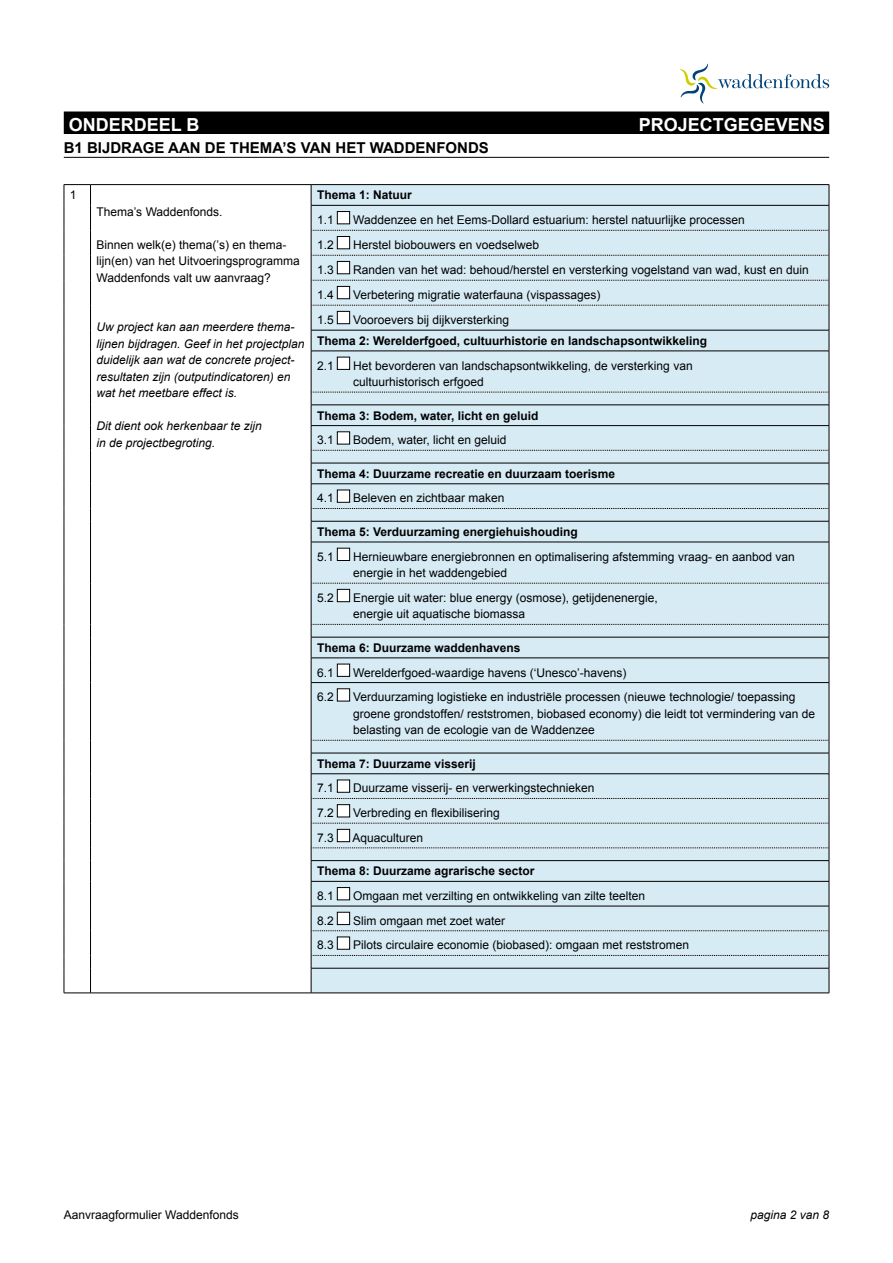
<style>
.page{position:relative;width:893px;height:1263px;background:#fff}
.page>*{position:absolute;margin:0;border:0;box-sizing:border-box;transform-origin:0 0}
.t1{font:700 18px "Arial";color:#fff}
.t2{font:700 15px "Arial";color:#000}
.t3{font:12px/16.5px "Arial";color:#000}
.t4{font:700 12px "Arial";color:#000}
.t5{font:italic 12px/16.5px "Arial";color:#000}
</style>
<div class="page">
<svg style="left:680px;top:64px;width:149px;height:39px"></svg>
<div style="left:64px;top:111px;width:765px;height:23px;background:#000"></div>
<hr style="left:64px;top:157px;width:765px;height:1px;background:#000">
<div style="left:312px;top:352px;width:517px;height:388px;background:#d7ebf5"></div>
<hr style="left:64px;top:351px;width:1px;height:41px;background:#000">
<svg style="left:64px;top:392px;width:1px;height:150px"></svg>
<hr style="left:64px;top:542px;width:1px;height:41px;background:#000">
<hr style="left:64px;top:583px;width:1px;height:41px;background:#000">
<svg style="left:64px;top:624px;width:1px;height:58px"></svg>
<hr style="left:64px;top:682px;width:1px;height:58px;background:#000">
<hr style="left:91px;top:993px;width:220px;height:1px;background:#000">
<hr style="left:311px;top:351px;width:1px;height:41px;background:#000">
<hr style="left:829px;top:351px;width:1px;height:41px;background:#000">
<hr style="left:311px;top:542px;width:1px;height:41px;background:#000">
<hr style="left:829px;top:542px;width:1px;height:41px;background:#000">
<hr style="left:311px;top:583px;width:1px;height:41px;background:#000">
<hr style="left:829px;top:583px;width:1px;height:41px;background:#000">
<hr style="left:311px;top:683px;width:1px;height:57px;background:#000">
<hr style="left:829px;top:683px;width:1px;height:57px;background:#000">
<hr style="left:311px;top:993px;width:518px;height:1px;background:#000">
<svg style="left:311px;top:185px;width:519px;height:166px;background:#d1e4ed"></svg>
<svg style="left:311px;top:583px;width:518px;height:1px"></svg>
<svg style="left:311px;top:624px;width:519px;height:58px;background:#cddfe9"></svg>
<hr style="left:311px;top:682px;width:518px;height:1px;background:#000">
<hr style="left:311px;top:542px;width:518px;height:1px;background:#000">
<hr style="left:311px;top:351px;width:518px;height:1px;background:#000">
<hr style="left:311px;top:205px;width:518px;height:1px;background:#000">
<hr style="left:91px;top:184px;width:220px;height:1px;background:#000">
<hr style="left:311px;top:184px;width:518px;height:1px;background:#000">
<svg style="left:64px;top:184px;width:27px;height:167px"></svg>
<hr style="left:90px;top:351px;width:1px;height:41px;background:#000">
<svg style="left:90px;top:392px;width:1px;height:150px"></svg>
<hr style="left:90px;top:542px;width:1px;height:41px;background:#000">
<hr style="left:90px;top:583px;width:1px;height:41px;background:#000">
<svg style="left:90px;top:624px;width:1px;height:58px"></svg>
<hr style="left:90px;top:682px;width:1px;height:58px;background:#000">
<svg style="left:64px;top:740px;width:27px;height:254px"></svg>
<svg style="left:311px;top:740px;width:519px;height:253px;background:#cee0ea"></svg>
<svg style="left:311px;top:392px;width:519px;height:150px;background:#ccdfe8"></svg>
<div style="left:337px;top:212px;width:13px;height:12px;background:#fff"></div>
<div style="left:337px;top:211px;width:13px;height:13px;border:1px solid #000"></div>
<div style="left:337px;top:236px;width:13px;height:13px;background:#fff"></div>
<div style="left:337px;top:236px;width:13px;height:13px;border:1px solid #000"></div>
<div style="left:337px;top:261px;width:13px;height:13px;background:#fff"></div>
<div style="left:337px;top:261px;width:13px;height:13px;border:1px solid #000"></div>
<div style="left:337px;top:286px;width:13px;height:13px;background:#fff"></div>
<div style="left:337px;top:286px;width:13px;height:13px;border:1px solid #000"></div>
<div style="left:337px;top:311px;width:13px;height:13px;background:#fff"></div>
<div style="left:337px;top:311px;width:13px;height:13px;border:1px solid #000"></div>
<div style="left:337px;top:357px;width:13px;height:12px;background:#fff"></div>
<div style="left:337px;top:357px;width:13px;height:13px;border:1px solid #000"></div>
<div style="left:337px;top:432px;width:13px;height:12px;background:#fff"></div>
<div style="left:337px;top:432px;width:13px;height:12px;border:1px solid #000"></div>
<div style="left:337px;top:490px;width:13px;height:12px;background:#fff"></div>
<div style="left:337px;top:490px;width:13px;height:12px;border:1px solid #000"></div>
<div style="left:337px;top:548px;width:13px;height:12px;background:#fff"></div>
<div style="left:337px;top:548px;width:13px;height:13px;border:1px solid #000"></div>
<div style="left:337px;top:589px;width:13px;height:13px;background:#fff"></div>
<div style="left:337px;top:589px;width:13px;height:13px;border:1px solid #000"></div>
<div style="left:337px;top:664px;width:13px;height:12px;background:#fff"></div>
<div style="left:337px;top:664px;width:13px;height:12px;border:1px solid #000"></div>
<div style="left:337px;top:689px;width:13px;height:12px;background:#fff"></div>
<div style="left:337px;top:688px;width:13px;height:13px;border:1px solid #000"></div>
<div style="left:337px;top:780px;width:13px;height:12px;background:#fff"></div>
<div style="left:337px;top:780px;width:13px;height:12px;border:1px solid #000"></div>
<div style="left:337px;top:805px;width:13px;height:12px;background:#fff"></div>
<div style="left:337px;top:804px;width:13px;height:13px;border:1px solid #000"></div>
<div style="left:337px;top:829px;width:13px;height:13px;background:#fff"></div>
<div style="left:337px;top:829px;width:13px;height:13px;border:1px solid #000"></div>
<div style="left:337px;top:887px;width:13px;height:13px;background:#fff"></div>
<div style="left:337px;top:887px;width:13px;height:13px;border:1px solid #000"></div>
<div style="left:337px;top:912px;width:13px;height:12px;background:#fff"></div>
<div style="left:337px;top:912px;width:13px;height:13px;border:1px solid #000"></div>
<div style="left:337px;top:937px;width:13px;height:12px;background:#fff"></div>
<div style="left:337px;top:937px;width:13px;height:12px;border:1px solid #000"></div>
<h1 class="t1" style="left:69px;top:112px;width:132px">ONDERDEEL B</h1>
<h1 class="t1" style="left:639px;top:112px;width:188px">PROJECTGEGEVENS</h1>
<p class="t2" style="left:64px;top:138px;width:427px">B1 BIJDRAGE AAN DE THEMA’S VAN HET WADDENFONDS</p>
<p class="t3" style="left:70px;top:187px;width:8px">1</p>
<p class="t3" style="left:97px;top:203px;width:128px">Thema’s Waddenfonds.</p>
<p class="t3" style="left:97px;top:236px;width:205px">Binnen welk(e) thema(’s) en thema&shy;lijn(en) van het Uitvoeringsprogramma<br>Waddenfonds valt uw aanvraag?</p>
<p class="t5" style="left:97px;top:319px;width:210px">Uw project kan aan meerdere thema&shy;lijnen bijdragen. Geef in het projectplan duidelijk aan wat de concrete project&shy;resultaten zijn (outputindicatoren) en wat het meetbare effect is.</p>
<p class="t5" style="left:97px;top:418px;width:167px">Dit dient ook herkenbaar te zijn in de projectbegroting.</p>
<p class="t4" style="left:317px;top:187px;width:96px">Thema 1: Natuur</p>
<p class="t3" style="left:317px;top:212px;width:18px">1.1</p>
<p class="t3" style="left:353px;top:212px;width:393px">Waddenzee en het Eems-Dollard estuarium: herstel natuurlijke processen</p>
<p class="t3" style="left:317px;top:237px;width:18px">1.2</p>
<p class="t3" style="left:353px;top:237px;width:188px">Herstel biobouwers en voedselweb</p>
<p class="t3" style="left:317px;top:262px;width:18px">1.3</p>
<p class="t3" style="left:353px;top:262px;width:457px">Randen van het wad: behoud/herstel en versterking vogelstand van wad, kust en duin</p>
<p class="t3" style="left:317px;top:287px;width:18px">1.4</p>
<p class="t3" style="left:353px;top:287px;width:249px">Verbetering migratie waterfauna (vispassages)</p>
<p class="t3" style="left:317px;top:312px;width:18px">1.5</p>
<p class="t3" style="left:353px;top:312px;width:158px">Vooroevers bij dijkversterking</p>
<p class="t4" style="left:317px;top:333px;width:391px">Thema 2: Werelderfgoed, cultuurhistorie en landschapsontwikkeling</p>
<p class="t3" style="left:317px;top:357px;width:18px">2.1</p>
<p class="t3" style="left:353px;top:357px;width:341px">Het bevorderen van landschapsontwikkeling, de versterking van cultuurhistorisch erfgoed</p>
<p class="t4" style="left:317px;top:407px;width:223px">Thema 3: Bodem, water, licht en geluid</p>
<p class="t3" style="left:317px;top:432px;width:18px">3.1</p>
<p class="t3" style="left:353px;top:432px;width:155px">Bodem, water, licht en geluid</p>
<p class="t4" style="left:317px;top:466px;width:300px">Thema 4: Duurzame recreatie en duurzaam toerisme</p>
<p class="t3" style="left:317px;top:490px;width:18px">4.1</p>
<p class="t3" style="left:353px;top:490px;width:153px">Beleven en zichtbaar maken</p>
<p class="t4" style="left:317px;top:524px;width:262px">Thema 5: Verduurzaming energiehuishouding</p>
<p class="t3" style="left:317px;top:548px;width:18px">5.1</p>
<p class="t3" style="left:353px;top:548px;width:443px">Hernieuwbare energiebronnen en optimalisering afstemming vraag- en aanbod van energie in het waddengebied</p>
<p class="t3" style="left:317px;top:589px;width:18px">5.2</p>
<p class="t3" style="left:353px;top:589px;width:306px">Energie uit water: blue energy (osmose), getijdenenergie, energie uit aquatische biomassa</p>
<p class="t4" style="left:317px;top:640px;width:205px">Thema 6: Duurzame waddenhavens</p>
<p class="t3" style="left:317px;top:664px;width:18px">6.1</p>
<p class="t3" style="left:353px;top:664px;width:275px">Werelderfgoed-waardige havens (‘Unesco’-havens)</p>
<p class="t3" style="left:317px;top:689px;width:18px">6.2</p>
<p class="t3" style="left:353px;top:689px;width:464px">Verduurzaming logistieke en industriële processen (nieuwe technologie/ toepassing groene grondstoffen/ reststromen, biobased economy) die leidt tot vermindering van de belasting van de ecologie van de Waddenzee</p>
<p class="t4" style="left:317px;top:756px;width:160px">Thema 7: Duurzame visserij</p>
<p class="t3" style="left:317px;top:780px;width:18px">7.1</p>
<p class="t3" style="left:353px;top:780px;width:243px">Duurzame visserij- en verwerkingstechnieken</p>
<p class="t3" style="left:317px;top:805px;width:18px">7.2</p>
<p class="t3" style="left:353px;top:805px;width:148px">Verbreding en flexibilisering</p>
<p class="t3" style="left:317px;top:829px;width:18px">7.3</p>
<p class="t3" style="left:352px;top:829px;width:72px">Aquaculturen</p>
<p class="t4" style="left:317px;top:863px;width:219px">Thema 8: Duurzame agrarische sector</p>
<p class="t3" style="left:317px;top:888px;width:18px">8.1</p>
<p class="t3" style="left:353px;top:888px;width:294px">Omgaan met verzilting en ontwikkeling van zilte teelten</p>
<p class="t3" style="left:317px;top:912px;width:18px">8.2</p>
<p class="t3" style="left:353px;top:912px;width:154px">Slim omgaan met zoet water</p>
<p class="t3" style="left:317px;top:937px;width:18px">8.3</p>
<p class="t3" style="left:353px;top:937px;width:338px">Pilots circulaire economie (biobased): omgaan met reststromen</p>
<p class="t3" style="left:64px;top:1206px;width:176px">Aanvraagformulier Waddenfonds</p>
<p class="t5" style="left:750px;top:1206px;width:80px">pagina 2 van 8</p>
</div>
